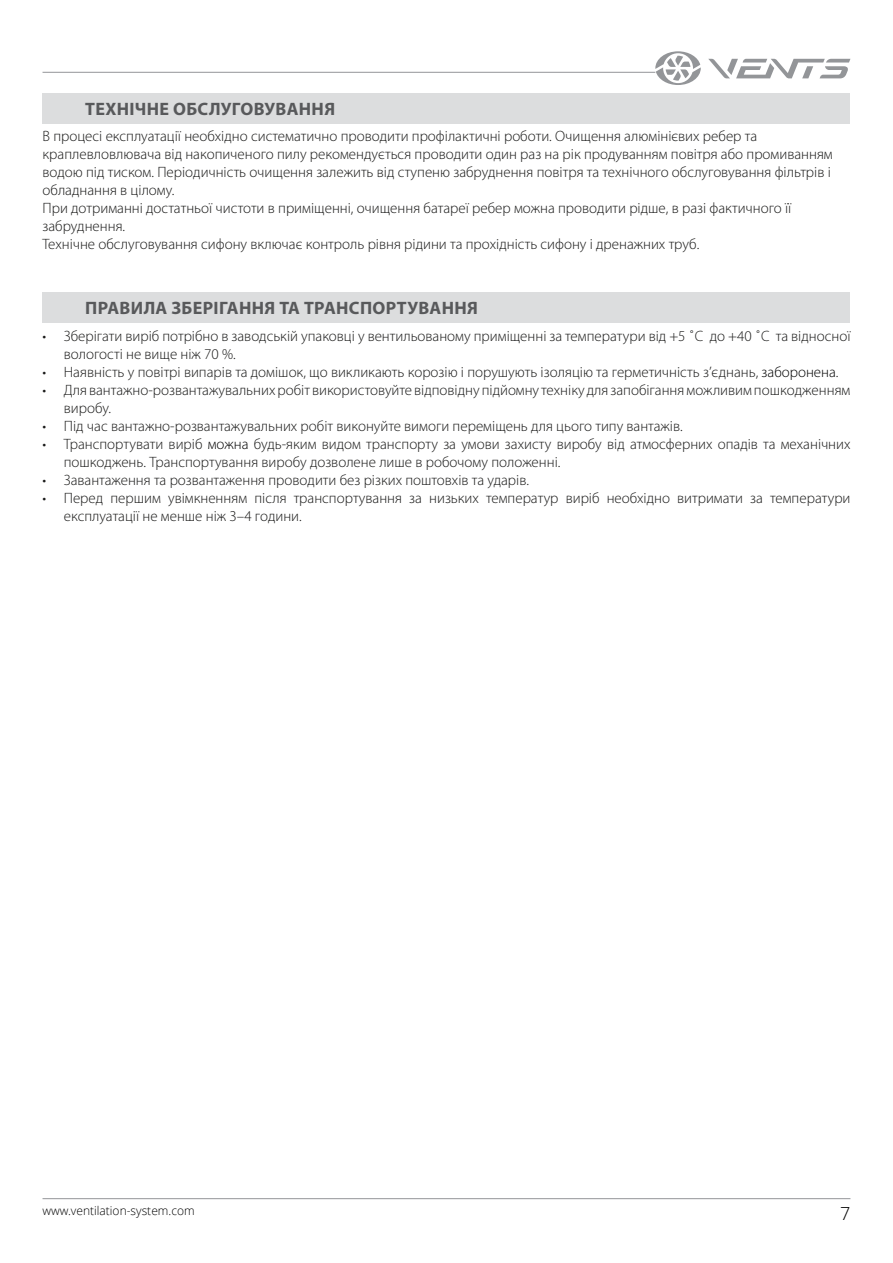
<style>
.page{position:relative;width:893px;height:1263px;background:#fff}
.page>*{position:absolute;margin:0;border:0;box-sizing:border-box;transform-origin:0 0}
.t1{font:700 18px "Myriad Pro";letter-spacing:.02em;color:#58595b}
.t2{font:300 18px "Open Sans";color:#000}
.t3{font:300 15px/18px "Myriad Pro";color:#191918}
.t4{font:300 12px "Open Sans";color:#000}
.s1{color:#000}
</style>
<div class="page">
<hr style="left:43px;top:1198px;width:807px;height:1px;background:#939598">
<hr style="left:43px;top:72px;width:612px;height:1px;background:#939598">
<svg style="left:708px;top:59px;width:142px;height:19px"></svg>
<svg style="left:655px;top:51px;width:46px;height:34px"></svg>
<div style="left:43px;top:93px;width:807px;height:31px;background:#dcddde"></div>
<div style="left:43px;top:292px;width:807px;height:31px;background:#dcddde"></div>
<p class="t1" style="left:85px;top:97px;width:251px">ТЕХНІЧНЕ ОБСЛУГОВУВАННЯ</p>
<p class="t3" style="left:43px;top:128px;width:792px">В процесі експлуатації необхідно систематично проводити профілактичні роботи. Очищення алюмінієвих ребер та краплевловлювача від накопиченого пилу рекомендується проводити один раз на рік продуванням повітря або промиванням водою під тиском. Періодичність очищення залежить від ступеню забруднення повітря та технічного обслуговування фільтрів і обладнання в цілому.<br>При дотриманні достатньої чистоти в приміщенні, очищення батареї ребер можна проводити рідше, в разі фактичного її забруднення.<br>Технічне обслуговування сифону включає контроль рівня рідини та прохідність сифону і дренажних труб.</p>
<p class="t1" style="left:85px;top:296px;width:394px">ПРАВИЛА ЗБЕРІГАННЯ ТА ТРАНСПОРТУВАННЯ</p>
<p class="t3" style="left:64px;top:327px;width:788px;text-indent:-21px">• Зберігати виріб потрібно в заводській упаковці у вентильованому приміщенні за температури від +5 ˚С до +40 ˚С та відносної вологості не вище ніж 70 %.</p>
<p class="t3" style="left:43px;top:363px;width:797px">• Наявність у повітрі випарів та домішок, що викликають корозію і порушують ізоляцію та герметичність з’єднань, <span class="s1">заборонена</span>.</p>
<p class="t3" style="left:64px;top:381px;width:788px;text-indent:-21px">• Для вантажно-розвантажувальних робіт використовуйте відповідну підйомну техніку для запобігання можливим пошкодженням виробу.</p>
<p class="t3" style="left:43px;top:417px;width:642px">• Під час вантажно-розвантажувальних робіт виконуйте вимоги переміщень для цього типу вантажів.</p>
<p class="t3" style="left:64px;top:435px;width:788px;text-indent:-21px">• Транспортувати виріб <span class="s1">можна</span> будь-яким видом транспорту за умови захисту виробу від атмосферних опадів та механічних пошкоджень. Транспортування виробу дозволене лише в робочому положенні.</p>
<p class="t3" style="left:43px;top:471px;width:488px">• Завантаження та розвантаження проводити без різких поштовхів та ударів.</p>
<p class="t3" style="left:64px;top:489px;width:788px;text-indent:-21px">• Перед першим увімкненням після транспортування за низьких температур виріб необхідно витримати за температури експлуатації не менше ніж 3–4 години.</p>
<p class="t4" style="left:43px;top:1203px;width:154px">www.ventilation-system.com</p>
<p class="t2" style="left:840px;top:1201px;width:12px">7</p>
</div>
